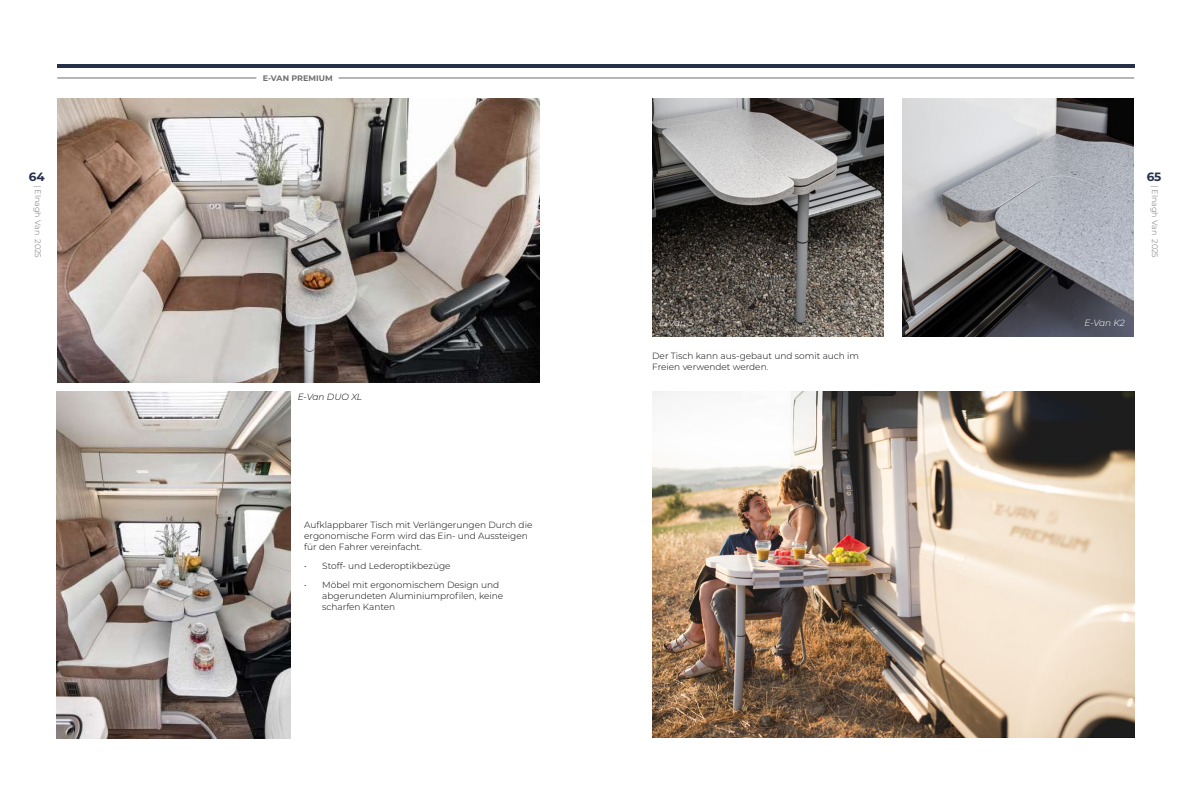
<style>
.page{position:relative;width:1191px;height:794px;background:#fff}
.page>*{position:absolute;margin:0;border:0;box-sizing:border-box;transform-origin:0 0}
.t1{font:700 12px "Montserrat";color:#263048}
.t2{font:300 9px/10.8px "Montserrat";color:#000}
.t3{font:italic 300 9px "Montserrat";color:#fff}
.t4{font:italic 300 9px "Montserrat";color:#000}
.t5{font:300 8px "Montserrat";color:#706f6f}
.t6{font:700 8px "Montserrat";color:#706f6f}
</style>
<div class="page">
<img style="left:57px;top:99px;width:482px;height:284px">
<img style="left:57px;top:391px;width:234px;height:347px">
<img style="left:652px;top:391px;width:482px;height:346px">
<hr style="left:57px;top:64px;width:1077px;height:4px;background:#263048">
<hr style="left:338px;top:78px;width:796px;height:1px;background:#706f6f">
<hr style="left:57px;top:78px;width:199px;height:1px;background:#706f6f">
<img style="left:652px;top:99px;width:231px;height:237px">
<img style="left:902px;top:99px;width:231px;height:237px">
<p class="t6" style="left:263px;top:72px;width:71px">E-VAN PREMIUM</p>
<h1 class="t1" style="left:29px;top:168px;width:17px">64</h1>
<h1 class="t1" style="left:1146px;top:168px;width:16px">65</h1>
<p class="t5" style="left:43px;top:185px;width:74px;rotate:90deg">| Elnagh Van 2025</p>
<p class="t5" style="left:1160px;top:185px;width:74px;rotate:90deg">| Elnagh Van 2025</p>
<p class="t3" style="left:659px;top:317px;width:36px">E-Van 5</p>
<p class="t3" style="left:1084px;top:317px;width:42px">E-Van K2</p>
<p class="t4" style="left:298px;top:391px;width:66px">E-Van DUO XL</p>
<p class="t2" style="left:304px;top:519px;width:230px">Aufklappbarer Tisch mit Verlängerungen Durch die ergonomische Form wird das Ein- und Aussteigen für den Fahrer vereinfacht.</p>
<p class="t2" style="left:304px;top:560px;width:148px">• Stoff- und Lederoptikbezüge</p>
<p class="t2" style="left:322px;top:579px;width:182px;text-indent:-18px">• Möbel mit ergonomischem Design und abgerundeten Aluminiumprofilen, keine scharfen Kanten</p>
<p class="t2" style="left:652px;top:350px;width:208px">Der Tisch kann aus-gebaut und somit auch im<br>Freien verwendet werden.</p>
</div>
